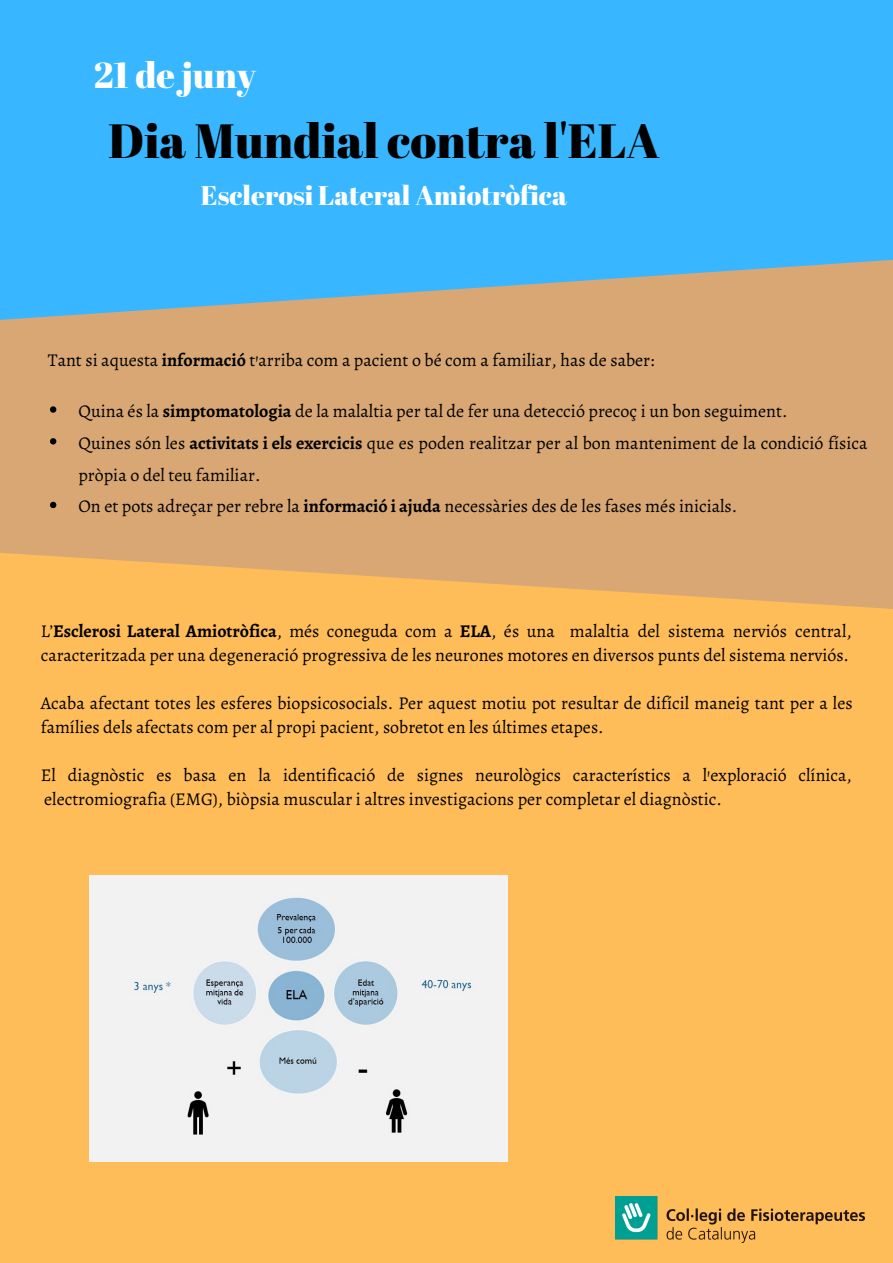
<style>
.page{position:relative;width:893px;height:1263px;background:#ffbd59}
.page>*{position:absolute;margin:0;border:0;box-sizing:border-box;transform-origin:0 0}
.t1{font:48px "Abril Fatface";color:#000}
.t2{font:36px "Abril Fatface";color:#fff}
.t3{font:27px "Abril Fatface";color:#fff}
.t4{font:18px/23.9px "Alegreya";color:#000}
.s1{font-weight:700}
</style>
<div class="page">
<svg style="left:0;top:360px;width:893px;height:249px;background:#dca970"></svg>
<svg style="left:0;top:0;width:893px;height:360px;background:#57b3e3"></svg>
<img style="left:615px;top:1197px;width:249px;height:45px">
<svg style="left:50px;top:406px;width:6px;height:7px"></svg>
<svg style="left:50px;top:438px;width:6px;height:6px"></svg>
<svg style="left:50px;top:502px;width:6px;height:6px"></svg>
<img style="left:89px;top:876px;width:418px;height:285px">
<h2 class="t2" style="left:94px;top:50px;width:164px">21 de juny</h2>
<h1 class="t1" style="left:108px;top:107px;width:553px">Dia Mundial contra l'ELA</h1>
<h3 class="t3" style="left:201px;top:176px;width:367px">Esclerosi Lateral Amiotròfica</h3>
<p class="t4" style="left:48px;top:348px;width:608px">Tant si aquesta <span class="s1">informació</span> tꞌarriba com a pacient o bé com a familiar, has de saber:</p>
<p class="t4" style="left:78px;top:395px;width:790px;line-height:31.8px">Quina és la <span class="s1">simptomatologia</span> de la malaltia per tal de fer una detecció precoç i un bon seguiment.<br>Quines són les <span class="s1">activitats i els exercicis</span> que es poden realitzar per al bon manteniment de la condició física pròpia o del teu familiar.<br>On et pots adreçar per rebre la <span class="s1">informació i ajuda</span> necessàries des de les fases més inicials.</p>
<p class="t4" style="left:41px;top:619px;width:812px">L’<span class="s1">Esclerosi Lateral Amiotròfica</span>, més coneguda com a <span class="s1">ELA</span>, és una malaltia del sistema nerviós central, caracteritzada per una degeneració progressiva de les neurones motores en diversos punts del sistema nerviós.</p>
<p class="t4" style="left:41px;top:691px;width:813px">Acaba afectant totes les esferes biopsicosocials. Per aquest motiu pot resultar de difícil maneig tant per a les famílies dels afectats com per al propi pacient, sobretot en les últimes etapes.</p>
<p class="t4" style="left:41px;top:763px;width:812px">El diagnòstic es basa en la identificació de signes neurològics característics a lꞌexploració clínica, electromiografia (EMG), biòpsia muscular i altres investigacions per completar el diagnòstic.</p>
</div>
